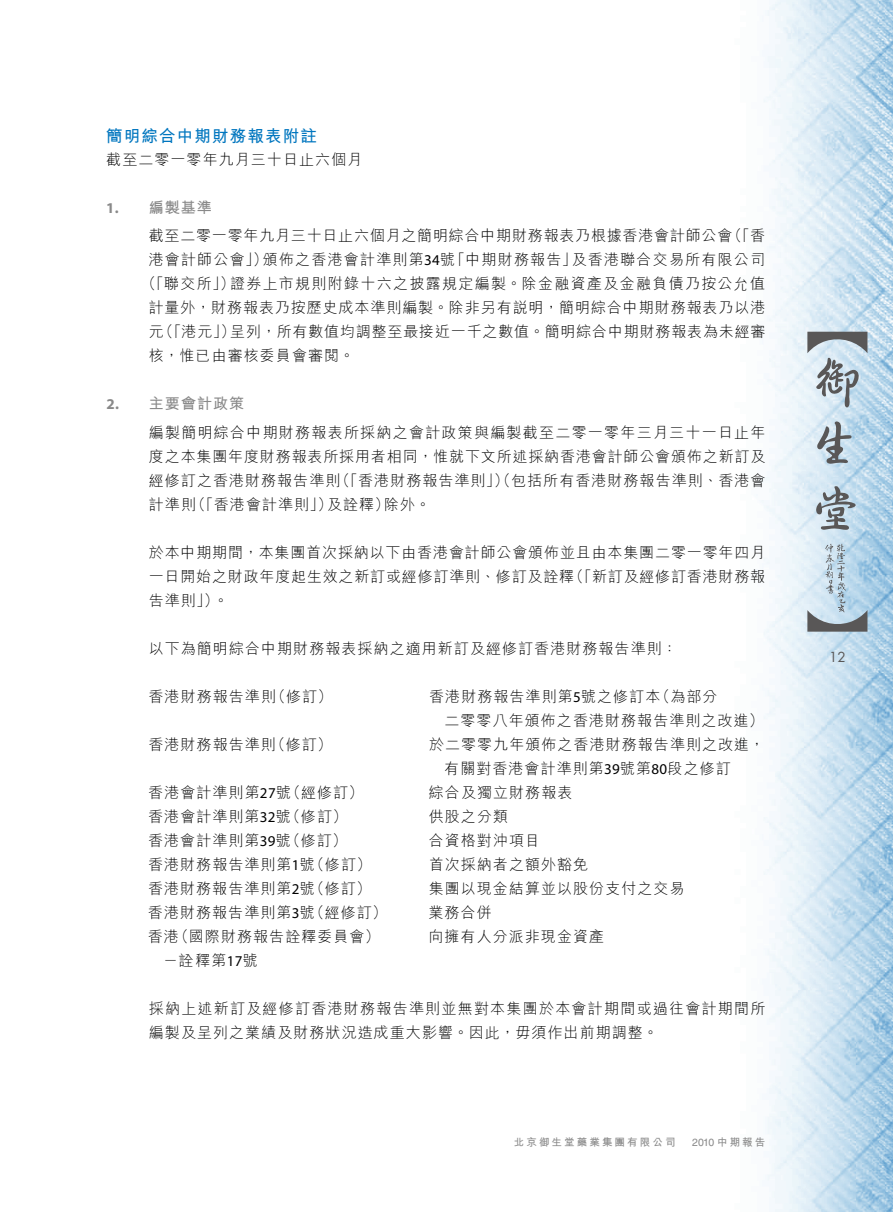
<style>
.page{position:relative;width:893px;height:1212px;background:#fff}
.page>*{position:absolute;margin:0;border:0;box-sizing:border-box;transform-origin:0 0}
.t1{font:700 16.5px "M Hei HK";letter-spacing:.07em;color:#0076bf}
.t2{font:300 15px/24px "M Hei HK";letter-spacing:.07em;color:#000}
.t3{font:300 15px/24px "M Hei HK";letter-spacing:.09em;color:#000}
.t4{font:700 15px "M Hei HK";letter-spacing:.07em;color:#898989}
.t5{font:700 15px "Myriad Pro";color:#898989}
.t6{font:13.5px "Futura Std";color:#595757}
.t7{font:700 10.5px "M Hei HK";letter-spacing:.2em;color:#898989}
.t8{font:10.5px "Helvetica LT Std";color:#898989}
.s1{font-family:"Myriad Pro";font-weight:400}
.s2{font-family:"M Hei HK";font-weight:700}
</style>
<div class="page">
<img style="left:758px;top:0;width:135px;height:1212px">
<svg style="left:817px;top:421px;width:35px;height:43px;background:#a6b3bc"></svg>
<svg style="left:816px;top:486px;width:42px;height:44px;background:#a7b5bf"></svg>
<svg style="left:807px;top:332px;width:60px;height:76px;background:#afbcc4"></svg>
<svg style="left:807px;top:544px;width:60px;height:88px;background:#b3c6d4"></svg>
<p class="t1" style="left:106px;top:124px;width:212px">簡明綜合中期財務報表附註</p>
<p class="t2" style="left:106px;top:147px;width:257px">截至二零一零年九月三十日止六個月</p>
<p class="t4" style="left:149px;top:197px;width:65px">編製基準</p>
<p class="t5" style="left:106px;top:198px;width:14px">1.</p>
<p class="t5" style="left:106px;top:394px;width:14px">2.</p>
<p class="t2" style="left:572px;top:223px;width:195px;text-indent:-423px">截至二零一零年九月三十日止六個月之簡明綜合中期財務報表乃根據香港會計師公會<br>及香港聯合交易所有限公司</p>
<p class="t2" style="left:727px;top:223px;width:40px">（「香</p>
<p class="t3" style="left:230px;top:247px;width:537px;text-indent:-81px">港會計師公會」）<br>證券上市規則附錄十六之披露規定編製。除金融資產及金融負債乃按公允值</p>
<p class="t2" style="left:263px;top:247px;width:194px">頒佈之香港會計準則第<span class="s1">34</span>號</p>
<p class="t2" style="left:450px;top:247px;width:128px">「中期財務報告」</p>
<p class="t2" style="left:141px;top:271px;width:95px">（「聯交所」）</p>
<p class="t2" style="left:149px;top:295px;width:618px">計量外，財務報表乃按歷史成本準則編製。除非另有說明，簡明綜合中期財務報表乃以港</p>
<p class="t2" style="left:230px;top:319px;width:537px">呈列，所有數值均調整至最接近一千之數值。簡明綜合中期財務報表為未經審</p>
<p class="t2" style="left:159px;top:319px;width:79px">（「港元」）</p>
<p class="t2" style="left:149px;top:319px;width:207px">元<br>核，惟已由審核委員會審閱。</p>
<p class="t4" style="left:149px;top:393px;width:97px">主要會計政策</p>
<p class="t2" style="left:149px;top:419px;width:618px;text-align:right">編製簡明綜合中期財務報表所採納之會計政策與編製截至二零一零年三月三十一日止年度之本集團年度財務報表所採用者相同，惟就下文所述採納香港會計師公會頒佈之新訂及（「香港財務報告準則」）（包括所有香港財務報告準則、香港會</p>
<p class="t2" style="left:149px;top:467px;width:193px">經修訂之香港財務報告準則</p>
<p class="t2" style="left:191px;top:491px;width:143px">（「香港會計準則」）</p>
<p class="t2" style="left:327px;top:491px;width:64px">及詮釋）</p>
<p class="t2" style="left:149px;top:491px;width:49px">計準則</p>
<p class="t2" style="left:149px;top:539px;width:618px;text-align:right">於本中期期間，本集團首次採納以下由香港會計師公會頒佈並且由本集團二零一零年四月（「新訂及經修訂香港財務報</p>
<p class="t2" style="left:384px;top:491px;width:48px">除外。</p>
<p class="t2" style="left:214px;top:563px;width:362px;text-indent:-65px">一日開始之財政年度起生效之新訂或經修訂準則、修訂及詮釋。</p>
<p class="t2" style="left:149px;top:587px;width:72px">告準則 (「</p>
<p class="t2" style="left:149px;top:635px;width:530px">以下為簡明綜合中期財務報表採納之適用新訂及經修訂香港財務報告準則：</p>
<p class="t2" style="left:655px;top:683px;width:64px">（為部分</p>
<p class="t2" style="left:271px;top:683px;width:63px">（修訂）</p>
<p class="t2" style="left:429px;top:683px;width:233px">香港財務報告準則第<span class="s1">5</span>號之修訂本</p>
<p class="t2" style="left:149px;top:683px;width:129px">香港財務報告準則</p>
<p class="t2" style="left:271px;top:731px;width:63px">（修訂）</p>
<p class="t2" style="left:148px;top:731px;width:129px">香港財務報告準則</p>
<p class="t2" style="left:429px;top:707px;width:337px;text-align:right">二零零八年頒佈之香港財務報告準則之改進(於二零零九年頒佈之香港財務報告準則之改進，</p>
<p class="t2" style="left:286px;top:779px;width:79px">（經修訂）</p>
<p class="t2" style="left:148px;top:779px;width:144px">香港會計準則第<span class="s1">27</span>號</p>
<p class="t2" style="left:429px;top:755px;width:303px;text-indent:15px">有關對香港會計準則第<span class="s1">39</span>號第<span class="s1">80</span>段之修訂綜合及獨立財務報表</p>
<p class="t2" style="left:286px;top:803px;width:63px">（修訂）</p>
<p class="t2" style="left:148px;top:803px;width:144px">香港會計準則第<span class="s1">32</span>號</p>
<p class="t2" style="left:429px;top:803px;width:81px">供股之分類</p>
<p class="t2" style="left:286px;top:827px;width:63px">（修訂）</p>
<p class="t2" style="left:148px;top:827px;width:144px">香港會計準則第<span class="s1">39</span>號</p>
<p class="t2" style="left:429px;top:827px;width:113px">合資格對沖項目</p>
<p class="t2" style="left:310px;top:851px;width:63px">（修訂）</p>
<p class="t2" style="left:148px;top:851px;width:168px">香港財務報告準則第號<span class="s1">1</span></p>
<p class="t2" style="left:429px;top:851px;width:161px">首次採納者之額外豁免</p>
<p class="t2" style="left:310px;top:875px;width:63px">（修訂）</p>
<p class="t2" style="left:148px;top:875px;width:168px">香港財務報告準則第號<span class="s1">2</span></p>
<p class="t2" style="left:429px;top:875px;width:257px">集團以現金結算並以股份支付之交易</p>
<p class="t2" style="left:309px;top:899px;width:79px">（經修訂）</p>
<p class="t2" style="left:148px;top:899px;width:168px">香港財務報告準則第號<span class="s1">3</span></p>
<p class="t2" style="left:429px;top:899px;width:65px">業務合併</p>
<p class="t2" style="left:428px;top:923px;width:177px">向擁有人分派非現金資產</p>
<p class="t2" style="left:174px;top:923px;width:208px">（國際財務報告詮釋委員會）</p>
<p class="t2" style="left:163px;top:923px;width:96px;text-indent:-15px">香港<br>－詮釋第<span class="s1">17</span>號</p>
<p class="t2" style="left:149px;top:995px;width:618px">採納上述新訂及經修訂香港財務報告準則並無對本集團於本會計期間或過往會計期間所編製及呈列之業績及財務狀況造成重大影響。因此，毋須作出前期調整。</p>
<p class="t7" style="left:514px;top:1134px;width:163px">北京御生堂藥業集團有限公司</p>
<p class="t8" style="left:692px;top:1136px;width:75px">2010<span class="s2">中期報告</span></p>
<p class="t6" style="left:829px;top:648px;width:18px">12</p>
</div>
